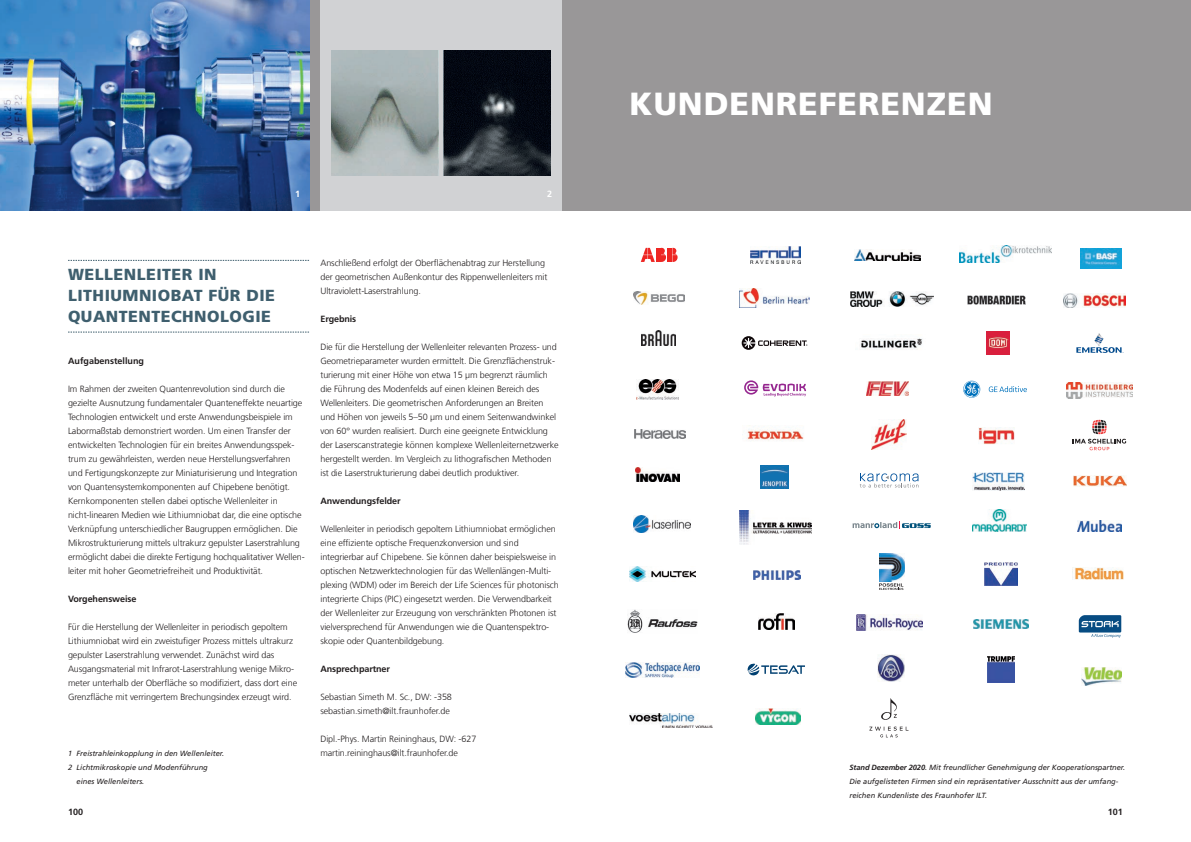
<style>
.page{position:relative;width:1191px;height:842px;background:#fff}
.page>*{position:absolute;margin:0;border:0;box-sizing:border-box;transform-origin:0 0}
.t1{font:900 32px "Frutiger LT Com";letter-spacing:.03em;color:#fff}
.t2{font:900 16px/21px "Frutiger LT Com";letter-spacing:.03em;color:#3f5f6e}
.t3{font:300 9px/14px "Frutiger LT Com";letter-spacing:-.01em;color:#231f20}
.t4{font:700 9px "Frutiger LT Com";letter-spacing:-.01em;color:#231f20}
.t5{font:700 9px "Frutiger LT Com";color:#fff}
.t6{font:italic 7.5px/14px "Frutiger LT Com";color:#231f20}
.s1{font-weight:700}
</style>
<div class="page">
<div style="left:0;top:0;width:1191px;height:210px;background:#999798"></div>
<div style="left:320px;top:0;width:241px;height:210px;background:#d1d2d4"></div>
<img style="left:0;top:0;width:309px;height:210px">
<svg style="left:68px;top:260px;width:241px;height:1px"></svg>
<svg style="left:68px;top:332px;width:241px;height:1px"></svg>
<img style="left:331px;top:50px;width:107px;height:125px">
<img style="left:444px;top:50px;width:106px;height:125px">
<img style="left:750px;top:247px;width:50px;height:16px">
<img style="left:850px;top:291px;width:83px;height:15px">
<svg style="left:741px;top:336px;width:66px;height:13px"></svg>
<svg style="left:744px;top:380px;width:62px;height:16px"></svg>
<img style="left:871px;top:419px;width:35px;height:31px">
<svg style="left:860px;top:473px;width:58px;height:14px"></svg>
<img style="left:1077px;top:520px;width:44px;height:11px">
<img style="left:879px;top:553px;width:26px;height:29px">
<svg style="left:879px;top:583px;width:24px;height:7px"></svg>
<img style="left:1074px;top:475px;width:52px;height:12px">
<img style="left:959px;top:245px;width:92px;height:17px">
<img style="left:967px;top:295px;width:58px;height:9px">
<img style="left:867px;top:382px;width:41px;height:13px">
<img style="left:978px;top:428px;width:36px;height:16px">
<img style="left:739px;top:511px;width:72px;height:34px">
<img style="left:629px;top:567px;width:66px;height:15px">
<img style="left:984px;top:562px;width:33px;height:23px">
<img style="left:758px;top:614px;width:36px;height:15px">
<svg style="left:1078px;top:615px;width:43px;height:23px"></svg>
<img style="left:987px;top:656px;width:27px;height:27px">
<img style="left:1080px;top:248px;width:41px;height:21px">
<img style="left:1063px;top:294px;width:62px;height:13px">
<img style="left:860px;top:338px;width:62px;height:12px">
<img style="left:635px;top:468px;width:45px;height:13px">
<svg style="left:852px;top:521px;width:78px;height:8px"></svg>
<img style="left:856px;top:615px;width:66px;height:15px">
<img style="left:625px;top:663px;width:75px;height:15px">
<img style="left:1081px;top:667px;width:40px;height:18px">
<img style="left:633px;top:291px;width:51px;height:13px">
<img style="left:641px;top:331px;width:34px;height:14px">
<img style="left:1066px;top:382px;width:66px;height:17px">
<img style="left:972px;top:509px;width:54px;height:23px">
<img style="left:1072px;top:568px;width:51px;height:12px">
<svg style="left:747px;top:663px;width:58px;height:13px"></svg>
<img style="left:755px;top:709px;width:46px;height:16px">
<svg style="left:641px;top:248px;width:36px;height:14px"></svg>
<img style="left:739px;top:288px;width:70px;height:19px">
<img style="left:637px;top:379px;width:41px;height:20px">
<img style="left:635px;top:430px;width:51px;height:8px">
<img style="left:760px;top:466px;width:28px;height:22px">
<img style="left:753px;top:570px;width:48px;height:10px">
<img style="left:627px;top:609px;width:70px;height:24px">
<img style="left:973px;top:619px;width:55px;height:9px">
<img style="left:877px;top:654px;width:27px;height:27px">
<svg style="left:869px;top:698px;width:39px;height:39px"></svg>
<img style="left:854px;top:250px;width:66px;height:10px">
<img style="left:629px;top:713px;width:83px;height:14px">
<img style="left:633px;top:515px;width:58px;height:17px">
<svg style="left:1073px;top:420px;width:53px;height:30px"></svg>
<img style="left:972px;top:472px;width:52px;height:18px">
<img style="left:986px;top:332px;width:23px;height:22px">
<svg style="left:1076px;top:333px;width:48px;height:20px"></svg>
<svg style="left:963px;top:381px;width:17px;height:17px"></svg>
<svg style="left:988px;top:386px;width:39px;height:6px"></svg>
<img style="left:742px;top:429px;width:62px;height:12px">
<p class="t5" style="left:295px;top:189px;width:7px">1</p>
<p class="t5" style="left:547px;top:189px;width:7px">2</p>
<h2 class="t2" style="left:68px;top:264px;width:208px">WELLENLEITER IN<br>LITHIUMNIOBAT FÜR DIE<br>QUANTENTECHNOLOGIE</h2>
<p class="t4" style="left:68px;top:356px;width:78px">Aufgabenstellung</p>
<p class="t3" style="left:68px;top:382px;width:238px">Im Rahmen der zweiten Quantenrevolution sind durch die gezielte Ausnutzung fundamentaler Quanteneffekte neuartige Technologien entwickelt und erste Anwendungsbeispiele im Labormaßstab demonstriert worden. Um einen Transfer der entwickelten Technologien für ein breites Anwendungsspek&shy;trum zu gewährleisten, werden neue Herstellungsverfahren und Fertigungskonzepte zur Miniaturisierung und Integration von Quantensystemkomponenten auf Chipebene benötigt.<br>Kernkomponenten stellen dabei optische Wellenleiter in nicht-linearen Medien wie Lithiumniobat dar, die eine optische Verknüpfung unterschiedlicher Baugruppen ermöglichen. Die Mikrostrukturierung mittels ultrakurz gepulster Laserstrahlung ermöglicht dabei die direkte Fertigung hochqualitativer Wellen&shy;leiter mit hoher Geometriefreiheit und Produktivität.</p>
<p class="t4" style="left:68px;top:594px;width:70px">Vorgehensweise</p>
<p class="t3" style="left:68px;top:620px;width:231px">Für die Herstellung der Wellenleiter in periodisch gepoltem Lithiumniobat wird ein zweistufiger Prozess mittels ultrakurz gepulster Laserstrahlung verwendet. Zunächst wird das Ausgangsmaterial mit Infrarot-Laserstrahlung wenige Mikro&shy;meter unterhalb der Oberfläche so modifiziert, dass dort eine Grenzfläche mit verringertem Brechungsindex erzeugt wird.</p>
<p class="t6" style="left:68px;top:746px;width:158px">1 Freistrahleinkopplung in den Wellenleiter.</p>
<p class="t6" style="left:68px;top:760px;width:141px">2 Lichtmikroskopie und Modenführung</p>
<p class="t6" style="left:77px;top:774px;width:69px">eines Wellenleiters.</p>
<p class="t3" style="left:320px;top:256px;width:228px">Anschließend erfolgt der Oberflächenabtrag zur Herstellung der geometrischen Außenkontur des Rippenwellenleiters mit<br>Ultraviolett-Laserstrahlung.</p>
<p class="t4" style="left:320px;top:314px;width:37px">Ergebnis</p>
<p class="t3" style="left:320px;top:340px;width:240px">Die für die Herstellung der Wellenleiter relevanten Prozess- und Geometrieparameter wurden ermittelt. Die Grenzflächenstruk&shy;turierung mit einer Höhe von etwa 15 µm begrenzt räumlich die Führung des Modenfelds auf einen kleinen Bereich des Wellenleiters. Die geometrischen Anforderungen an Breiten und Höhen von jeweils 5–50 µm und einem Seitenwandwinkel von 60° wurden realisiert. Durch eine geeignete Entwicklung der Laserscanstrategie können komplexe Wellenleiternetzwerke hergestellt werden. Im Vergleich zu lithografischen Methoden ist die Laserstrukturierung dabei deutlich produktiver.</p>
<p class="t4" style="left:320px;top:496px;width:82px">Anwendungsfelder</p>
<p class="t3" style="left:320px;top:522px;width:240px">Wellenleiter in periodisch gepoltem Lithiumniobat ermöglichen eine effiziente optische Frequenzkonversion und sind integrierbar auf Chipebene. Sie können daher beispielsweise in optischen Netzwerktechnologien für das Wellenlängen-Multi&shy;plexing (WDM) oder im Bereich der Life Sciences für photonisch integrierte Chips (PIC) eingesetzt werden. Die Verwendbarkeit der Wellenleiter zur Erzeugung von verschränkten Photonen ist vielversprechend für Anwendungen wie die Quantenspektro&shy;skopie oder Quantenbildgebung.</p>
<p class="t4" style="left:320px;top:664px;width:71px">Ansprechpartner</p>
<p class="t3" style="left:320px;top:690px;width:133px">Sebastian Simeth M. Sc., DW: -358 sebastian.simeth@ilt.fraunhofer.de</p>
<p class="t3" style="left:320px;top:732px;width:157px">Dipl.-Phys. Martin Reininghaus, DW: -627 martin.reininghaus@ilt.fraunhofer.de</p>
<h1 class="t1" style="left:629px;top:84px;width:364px">KUNDENREFERENZEN</h1>
<p class="t6" style="left:849px;top:760px;width:277px"><span class="s1">Stand Dezember 2020</span>. Mit freundlicher Genehmigung der Kooperationspartner.<br>Die aufgelisteten Firmen sind ein repräsentativer Ausschnitt aus der umfang&shy;reichen Kundenliste des Fraunhofer ILT.</p>
<p class="t4" style="left:68px;top:807px;width:17px">100</p>
<p class="t4" style="left:1108px;top:806px;width:17px">101</p>
</div>
